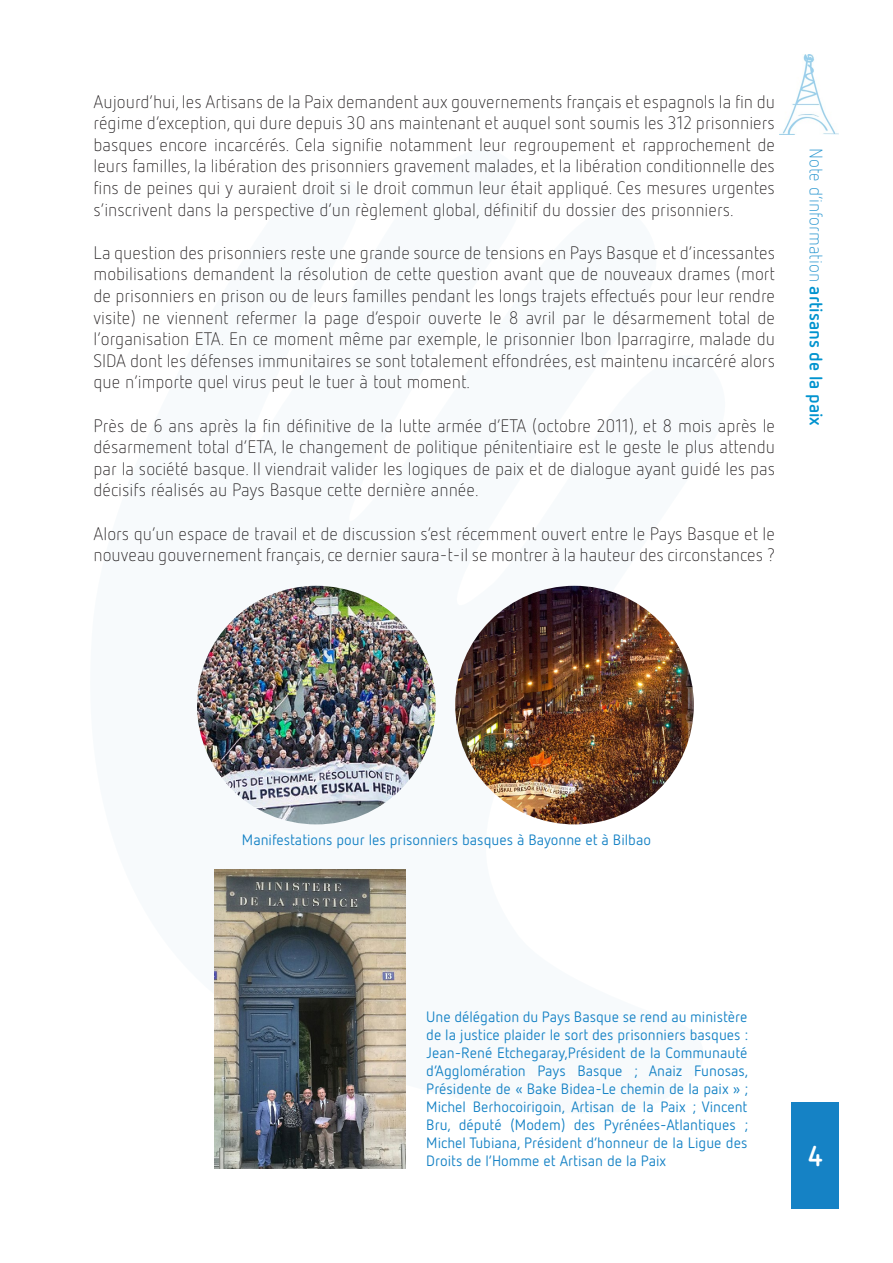
<style>
.page{position:relative;width:893px;height:1263px;background:#fff}
.page>*{position:absolute;margin:0;border:0;box-sizing:border-box;transform-origin:0 0}
.t1{font:700 28.5px "Netto OT";color:#fff}
.t2{font:300 18px/21.6px "Netto OT";color:#231f20;text-align:justify}
.t3{font:300 18px "Netto OT";color:#2092ce}
.t4{font:15px/18px "Netto OT";color:#1582c5}
.s1{font-weight:700;color:#0193cf}
</style>
<div class="page">
<img style="left:780px;top:54px;width:59px;height:81px">
<div style="left:792px;top:1102px;width:47px;height:106px;background:#1582c5"></div>
<img style="left:215px;top:870px;width:190px;height:298px">
<img style="left:455px;top:586px;width:239px;height:238px;border-radius:119px">
<img style="left:197px;top:586px;width:239px;height:238px;border-radius:119px">
<p class="t2" style="left:94px;top:90px;width:683px">Aujourd’hui, les Artisans de la Paix demandent aux gouvernements français et espagnols la fin du régime d’exception, qui dure depuis 30 ans maintenant et auquel sont soumis les 312 prisonniers basques encore incarcérés. Cela signifie notamment leur regroupement et rapprochement de leurs familles, la libération des prisonniers gravement malades, et la libération conditionnelle des fins de peines qui y auraient droit si le droit commun leur était appliqué. Ces mesures urgentes s’inscrivent dans la perspective d’un règlement global, définitif du dossier des prisonniers.</p>
<p class="t2" style="left:94px;top:241px;width:683px">La question des prisonniers reste une grande source de tensions en Pays Basque et d’incessantes mobilisations demandent la résolution de cette question avant que de nouveaux drames (mort de prisonniers en prison ou de leurs familles pendant les longs trajets effectués pour leur rendre visite) ne viennent refermer la page d’espoir ouverte le 8 avril par le désarmement total de l’organisation ETA. En ce moment même par exemple, le prisonnier Ibon Iparragirre, malade du SIDA dont les défenses immunitaires se sont totalement effondrées, est maintenu incarcéré alors que n’importe quel virus peut le tuer à tout moment.</p>
<p class="t2" style="left:94px;top:414px;width:683px">Près de 6 ans après la fin définitive de la lutte armée d’ETA (octobre 2011), et 8 mois après le désarmement total d’ETA, le changement de politique pénitentiaire est le geste le plus attendu par la société basque. Il viendrait valider les logiques de paix et de dialogue ayant guidé les pas décisifs réalisés au Pays Basque cette dernière année.</p>
<p class="t2" style="left:94px;top:522px;width:683px">Alors qu’un espace de travail et de discussion s’est récemment ouvert entre le Pays Basque et le nouveau gouvernement français, ce dernier saura-t-il se montrer à la hauteur des circonstances ?</p>
<p class="t3" style="left:827px;top:148px;width:279px;rotate:90deg">Note d’information <span class="s1">artisans de la paix</span></p>
<p class="t4" style="left:242px;top:831px;width:410px">Manifestations pour les prisonniers basques à Bayonne et à Bilbao</p>
<p class="t4" style="left:426px;top:1008px;width:323px">Une délégation du Pays Basque se rend au ministère de la justice plaider le sort des prisonniers basques :</p>
<p class="t4" style="left:426px;top:1044px;width:323px;text-align:justify">Jean-René Etchegaray,Président de la Communauté d’Agglomération Pays Basque ; Anaiz Funosas, Présidente de « Bake Bidea-Le chemin de la paix » ; Michel Berhocoirigoin, Artisan de la Paix ; Vincent Bru, député (Modem) des Pyrénées-Atlantiques ; Michel Tubiana, Président d’honneur de la Ligue des Droits de l’Homme et Artisan de la Paix</p>
<h1 class="t1" style="left:808px;top:1138px;width:16px">4</h1>
</div>
